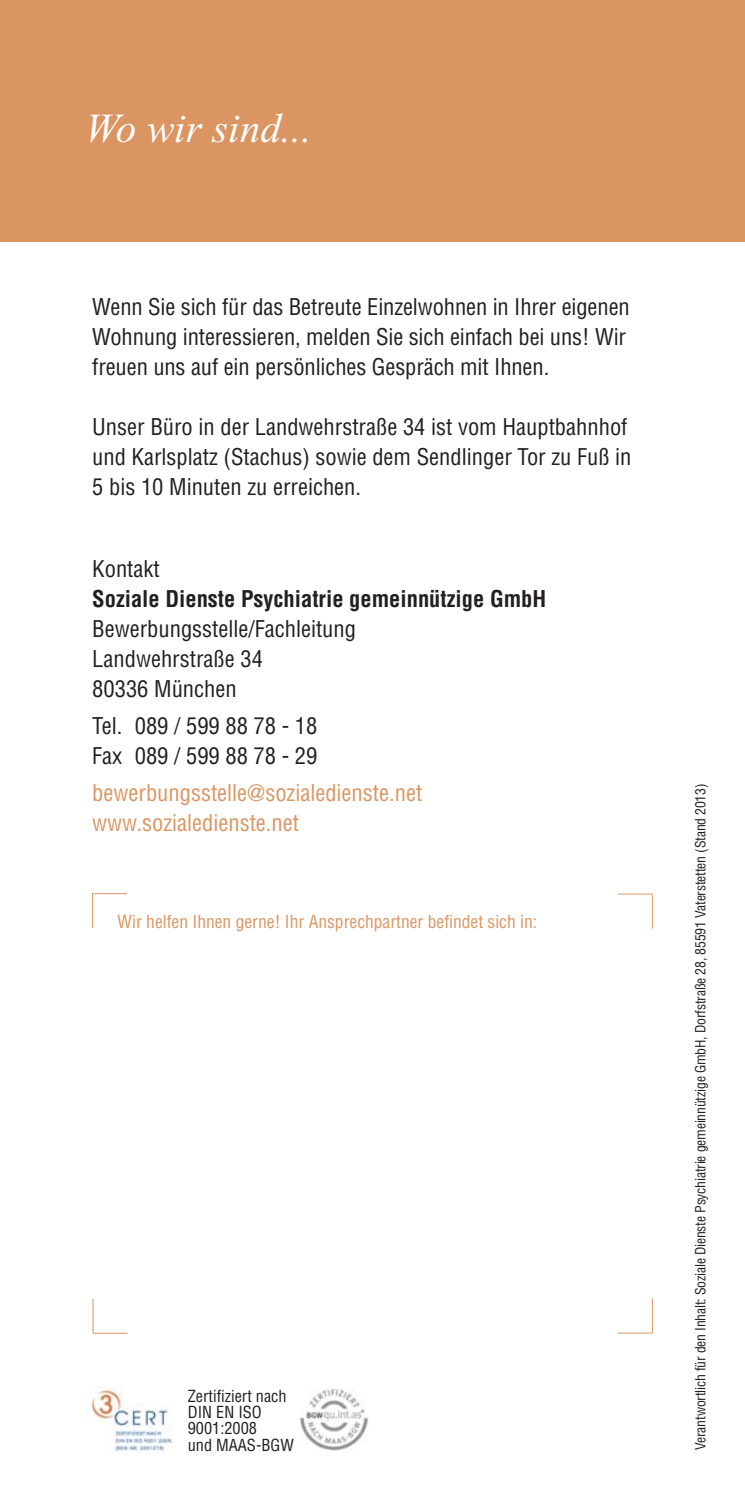
<style>
.page{position:relative;width:745px;height:1489px;background:#fff}
.page>*{position:absolute;margin:0;border:0;box-sizing:border-box;transform-origin:0 0}
.t1{font:italic 41.25px "Times New Roman";color:#fff}
.t2{font:condensed 22.5px/30px "Helvetica";color:#231f20}
.t3{font:condensed 22.5px/30px "Helvetica";color:#db9562}
.t4{font:700 condensed 22.5px "Helvetica";color:#231f20}
.t5{font:condensed 17.5px "Helvetica";color:#db9562}
.t6{font:condensed 16.25px/16.2px "Helvetica";color:#231f20}
.t7{font:condensed 13.75px "Helvetica";letter-spacing:-.015em;color:#231f20}
</style>
<div class="page">
<div style="left:0;top:0;width:744px;height:241px;background:#db9562"></div>
<img style="left:87px;top:1388px;width:85px;height:64px">
<img style="left:299px;top:1388px;width:69px;height:62px">
<hr style="left:93px;top:893px;width:34px;height:1px;background:#db9562">
<hr style="left:92px;top:893px;width:1px;height:35px;background:#db9562">
<hr style="left:92px;top:1298px;width:1px;height:34px;background:#db9562">
<hr style="left:93px;top:1332px;width:34px;height:1px;background:#db9562">
<hr style="left:651px;top:894px;width:1px;height:34px;background:#db9562">
<hr style="left:617px;top:893px;width:35px;height:1px;background:#db9562">
<hr style="left:617px;top:1332px;width:34px;height:1px;background:#db9562">
<hr style="left:651px;top:1298px;width:1px;height:35px;background:#db9562">
<h1 class="t1" style="left:85px;top:104px;width:228px">Wo wir sind...</h1>
<p class="t2" style="left:92px;top:293px;width:538px">Wenn Sie sich für das Betreute Einzelwohnen in Ihrer eigenen<br>Wohnung interessieren, melden Sie sich einfach bei uns! Wir freuen uns auf ein persönliches Gespräch mit Ihnen.</p>
<p class="t2" style="left:92px;top:413px;width:540px">Unser Büro in der Landwehrstraße 34 ist vom Hauptbahnhof und Karlsplatz (Stachus) sowie dem Sendlinger Tor zu Fuß in<br>5 bis 10 Minuten zu erreichen.</p>
<p class="t2" style="left:92px;top:555px;width:69px">Kontakt</p>
<p class="t4" style="left:92px;top:590px;width:455px">Soziale Dienste Psychiatrie gemeinnützige GmbH</p>
<p class="t2" style="left:92px;top:615px;width:265px">Bewerbungsstelle/Fachleitung<br>Landwehrstraße 34<br>80336 München</p>
<p class="t2" style="left:92px;top:712px;width:226px">Tel. 089 / 599 88 78 - 18<br>Fax 089 / 599 88 78 - 29</p>
<p class="t3" style="left:92px;top:779px;width:331px">bewerbungsstelle@sozialedienste.net www.sozialedienste.net</p>
<p class="t5" style="left:117px;top:914px;width:421px">Wir helfen Ihnen gerne! Ihr Ansprechpartner befindet sich in:</p>
<p class="t6" style="left:188px;top:1388px;width:107px">Zertifiziert nach<br>DIN EN ISO<br>9001:2008<br>und MAAS-BGW</p>
<p class="t7" style="left:694px;top:1449px;width:668px;rotate:-90deg">Verantwortlich für den Inhalt: Soziale Dienste Psychiatrie gemeinnützige GmbH, Dorfstraße 28, 85591 Vaterstetten (Stand 2013)</p>
</div>
